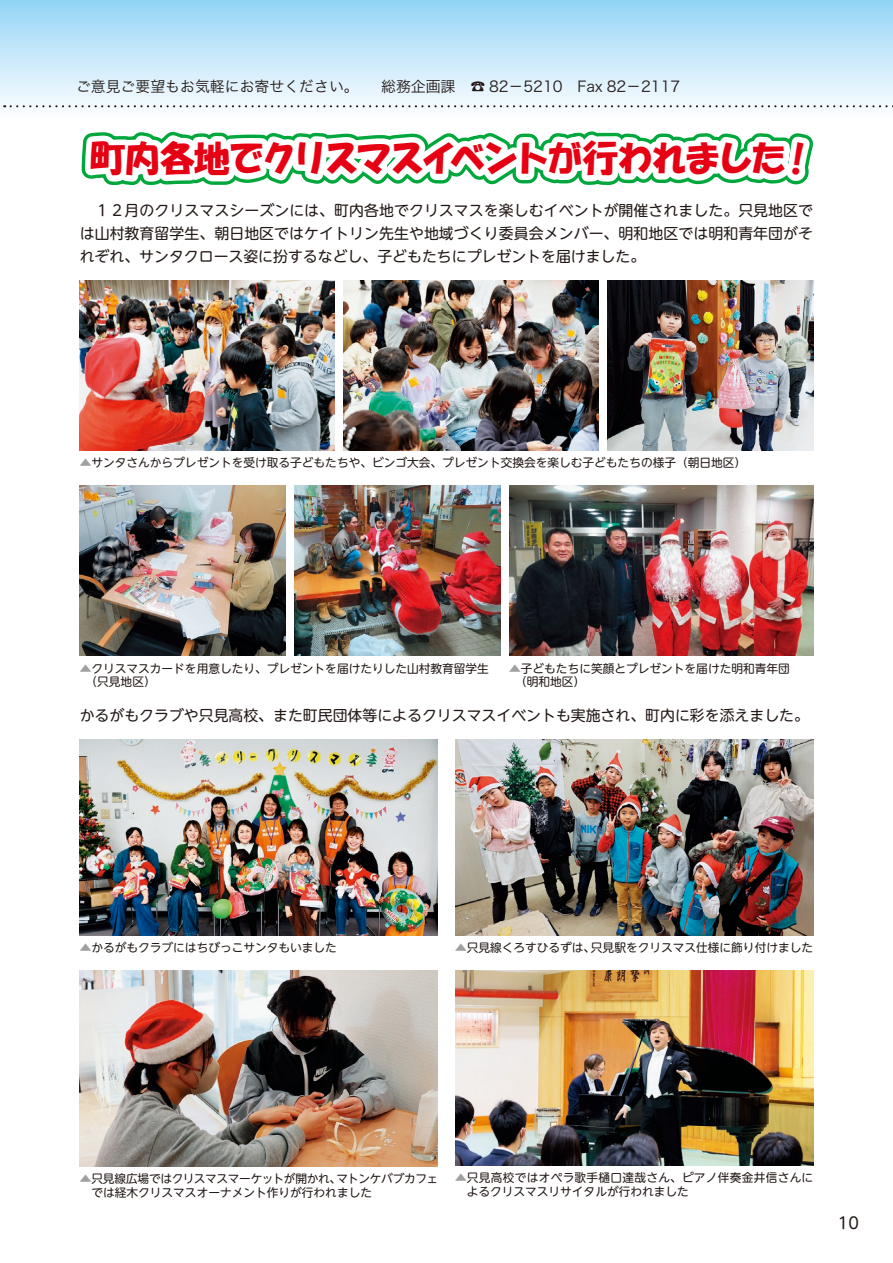
<style>
.page{position:relative;width:893px;height:1263px;background:#fff}
.page>*{position:absolute;margin:0;border:0;box-sizing:border-box;transform-origin:0 0}
.t1{font:36.15px "HG Soei Kakupoptai";letter-spacing:-.085em;color:#e60013}
.t2{font:15.9px "UD Shin M Go Pro";color:#231916}
.t3{font:14.85px/23.4px "UD Shin M Go Pro";color:#231916;text-align:justify}
.t4{font:14.85px "Hira Kaku Pro N W3";color:#231916}
.t5{font:11.7px/13.8px "UD Shin M Go Pro";color:#231916}
.t6{font:11.7px/13.8px "UD Shin M Go Pro";letter-spacing:.025em;color:#231916}
.s1{font-family:"Ryumin Pr 6"}
.s2{color:#a0a0a1}
</style>
<div class="page">
<div style="left:0;top:0;width:893px;height:123px;background:linear-gradient(to bottom,#96d6f8,#fefbfa)"></div>
<img style="left:80px;top:281px;width:255px;height:170px">
<img style="left:343px;top:281px;width:255px;height:170px">
<img style="left:607px;top:281px;width:206px;height:170px">
<img style="left:80px;top:486px;width:206px;height:170px">
<img style="left:294px;top:486px;width:207px;height:170px">
<img style="left:509px;top:486px;width:304px;height:170px">
<img style="left:80px;top:740px;width:358px;height:195px">
<img style="left:455px;top:970px;width:358px;height:195px">
<img style="left:80px;top:971px;width:358px;height:195px">
<img style="left:455px;top:740px;width:358px;height:195px">
<svg style="left:11px;top:86px;width:882px;height:100px"></svg>
<p class="t4" style="left:76px;top:73px;width:606px">ご意見ご要望もお気軽にお寄せください。　　総務企画課　<span class="s1">☎</span> 82－5210　Fax 82－2117</p>
<h1 class="t1" style="left:90px;top:140px;width:719px">町内各地でクリスマスイベントが行われました!</h1>
<p class="t3" style="left:80px;top:198px;width:735px">　１２月のクリスマスシーズンには、町内各地でクリスマスを楽しむイベントが開催されました。只見地区では山村教育留学生、朝日地区ではケイトリン先生や地域づくり委員会メンバー、明和地区では明和青年団がそれぞれ、サンタクロース姿に扮するなどし、子どもたちにプレゼントを届けました。</p>
<p class="t5" style="left:80px;top:455px;width:668px"><span class="s2">▲</span>サンタさんからプレゼントを受け取る子どもたちや、ビンゴ大会、プレゼント交換会を楽しむ子どもたちの様子（朝日地区）</p>
<p class="t5" style="left:80px;top:661px;width:411px"><span class="s2">▲</span>クリスマスカードを用意したり、プレゼントを届けたりした山村教育留学生　（只見地区）</p>
<p class="t5" style="left:509px;top:661px;width:282px"><span class="s2">▲</span>子どもたちに笑顔とプレゼントを届けた明和青年団　（明和地区）</p>
<p class="t3" style="left:80px;top:703px;width:731px">かるがもクラブや只見高校、また町民団体等によるクリスマスイベントも実施され、町内に彩を添えました。</p>
<p class="t5" style="left:80px;top:940px;width:259px"><span class="s2">▲</span>かるがもクラブにはちびっこサンタもいました</p>
<p class="t5" style="left:455px;top:940px;width:360px"><span class="s2">▲</span>只見線くろすひるずは、只見駅をクリスマス仕様に飾り付けました</p>
<p class="t5" style="left:91px;top:1171px;width:348px;text-indent:-12px"><span class="s2">▲</span>只見線広場ではクリスマスマーケットが開かれ、マトンケバブカフェでは経木クリスマスオーナメント作りが行われました</p>
<p class="t6" style="left:467px;top:1170px;width:348px;text-indent:-12px"><span class="s2">▲</span>只見高校ではオペラ歌手樋口達哉さん、ピアノ伴奏金井信さんによるクリスマスリサイタルが行われました</p>
<h2 class="t2" style="left:838px;top:1210px;width:23px">10</h2>
</div>
